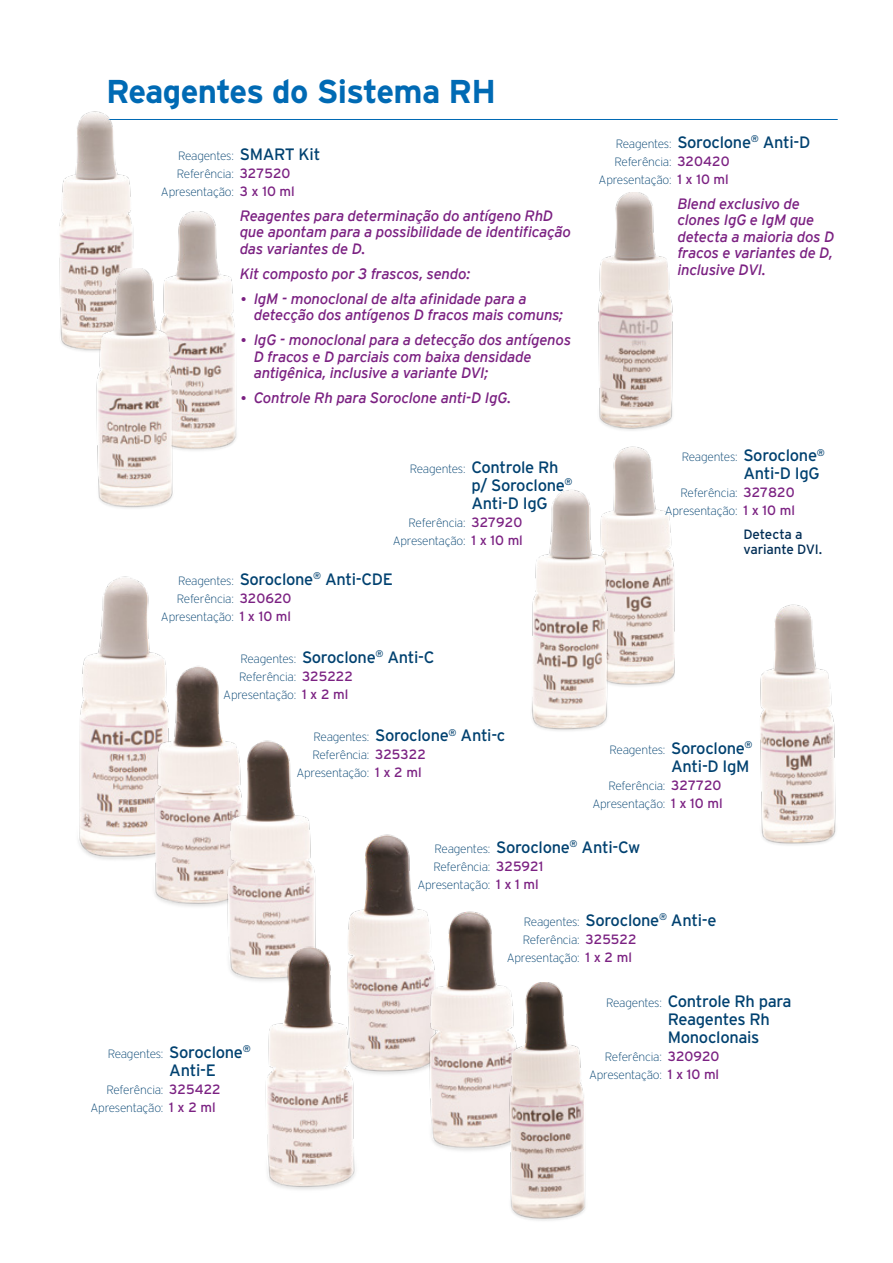
<style>
.page{position:relative;width:893px;height:1263px;background:#fff}
.page>*{position:absolute;margin:0;border:0;box-sizing:border-box;transform-origin:0 0}
.t1{font:700 33px "Interstate";letter-spacing:-.02em;color:#006ab4}
.t2{font:16.5px/18px "Interstate";letter-spacing:-.02em;color:#004170}
.t3{font:italic 15px/16.5px "Interstate";letter-spacing:-.02em;color:#7b2182}
.t4{font:13.5px/15px "Interstate";letter-spacing:-.015em;color:#002d55}
.t5{font:200 12px/18px "Interstate";letter-spacing:-.02em;color:#004170;text-align:right}
.s1{font-weight:400;font-size:16.5px}
.s2{font-weight:400;font-size:13.5px;color:#7b2182}
.s3{font-style:normal;font-size:13.5px}
.s4{font-weight:200;font-size:12px}
</style>
<div class="page">
<hr style="left:106px;top:119px;width:732px;height:1px;background:#006ab4">
<img style="left:78px;top:576px;width:71px;height:284px">
<img style="left:147px;top:615px;width:76px;height:292px">
<img style="left:223px;top:740px;width:93px;height:241px">
<img style="left:260px;top:897px;width:95px;height:293px">
<img style="left:760px;top:604px;width:76px;height:241px">
<img style="left:609px;top:446px;width:66px;height:240px">
<img style="left:531px;top:490px;width:78px;height:241px">
<img style="left:59px;top:112px;width:81px;height:239px">
<img style="left:177px;top:211px;width:60px;height:240px">
<img style="left:87px;top:269px;width:95px;height:239px">
<img style="left:598px;top:193px;width:75px;height:238px">
<img style="left:340px;top:834px;width:86px;height:248px">
<img style="left:426px;top:911px;width:80px;height:240px">
<img style="left:506px;top:982px;width:80px;height:239px">
<h1 class="t1" style="left:106px;top:73px;width:391px">Reagentes do Sistema RH</h1>
<p class="t5" style="left:178px;top:147px;width:144px">Reagentes: <span class="s1">SMART Kit</span></p>
<p class="t5" style="left:177px;top:165px;width:115px">Referência: <span class="s2">327520</span></p>
<p class="t5" style="left:161px;top:183px;width:135px">Apresentação: <span class="s2">3 x 10 ml</span></p>
<p class="t3" style="left:240px;top:207px;width:333px">Reagentes para determinação do antígeno RhD que apontam para a possibilidade de identificação das variantes de D.</p>
<p class="t3" style="left:240px;top:265px;width:232px">Kit composto por 3 frascos, sendo:</p>
<p class="t3" style="left:254px;top:290px;width:311px;text-indent:-13px"><span class="s3">•</span> IgM - monoclonal de alta afinidade para a detecção dos antígenos D fracos mais comuns;</p>
<p class="t3" style="left:254px;top:332px;width:319px;text-indent:-13px"><span class="s3">•</span> IgG - monoclonal para a detecção dos antígenos<br>D fracos e D parciais com baixa densidade antigênica, inclusive a variante DVI;</p>
<p class="t3" style="left:241px;top:390px;width:272px"><span class="s3">•</span> Controle Rh para Soroclone anti-D IgG.</p>
<p class="t5" style="left:410px;top:459px;width:150px">Reagentes: <span class="s1">Controle Rh</span></p>
<h2 class="t2" style="left:471px;top:476px;width:103px">p/ Soroclone<sup>®<br></sup>Anti-D IgG</h2>
<p class="t5" style="left:393px;top:513px;width:132px">Referência: <span class="s2">327920<br></span>Apresentação: <span class="s2">1 x 10 ml</span></p>
<h2 class="t2" style="left:178px;top:570px;width:216px"><span class="s4">Reagentes:</span> Soroclone<sup>®</sup> Anti-CDE</h2>
<p class="t5" style="left:161px;top:590px;width:132px">Referência: <span class="s2">320620<br></span>Apresentação: <span class="s2">1 x 10 ml</span></p>
<h2 class="t2" style="left:240px;top:648px;width:196px"><span class="s4">Reagentes:</span> Soroclone<sup>®</sup> Anti-C</h2>
<p class="t5" style="left:223px;top:667px;width:131px;text-align:left;text-indent:16px">Referência: <span class="s2">325222<br></span>Apresentação: <span class="s2">1 x 2 ml</span></p>
<h2 class="t2" style="left:314px;top:726px;width:193px"><span class="s4">Reagentes:</span> Soroclone<sup>®</sup> Anti-c</h2>
<p class="t5" style="left:296px;top:746px;width:131px;text-align:left;text-indent:16px">Referência: <span class="s2">325322<br></span>Apresentação: <span class="s2">1 x 2 ml</span></p>
<h2 class="t2" style="left:616px;top:133px;width:196px"><span class="s4">Reagentes:</span> Soroclone<sup>®</sup> Anti-D</h2>
<p class="t5" style="left:599px;top:153px;width:132px">Referência: <span class="s2">320420<br></span>Apresentação: <span class="s2">1 x 10 ml</span></p>
<p class="t3" style="left:677px;top:195px;width:158px">Blend exclusivo de clones IgG e IgM que detecta a maioria dos D fracos e variantes de D, inclusive DVI.</p>
<p class="t5" style="left:682px;top:448px;width:145px">Reagentes: <span class="s1">Soroclone</span><sup>®</sup></p>
<h2 class="t2" style="left:743px;top:464px;width:78px">Anti-D IgG</h2>
<p class="t5" style="left:665px;top:484px;width:132px">Referência: <span class="s2">327820<br></span>Apresentação: <span class="s2">1 x 10 ml</span></p>
<p class="t4" style="left:743px;top:526px;width:80px">Detecta a variante DVI.</p>
<p class="t5" style="left:610px;top:741px;width:144px">Reagentes: <span class="s1">Soroclone</span><sup>®</sup></p>
<h2 class="t2" style="left:671px;top:757px;width:80px">Anti-D IgM</h2>
<p class="t5" style="left:592px;top:777px;width:132px">Referência: <span class="s2">327720<br></span>Apresentação: <span class="s2">1 x 10 ml</span></p>
<p class="t5" style="left:108px;top:1044px;width:144px">Reagentes: <span class="s1">Soroclone</span><sup>®</sup></p>
<h2 class="t2" style="left:169px;top:1061px;width:48px">Anti-E</h2>
<p class="t5" style="left:91px;top:1080px;width:132px;text-align:left;text-indent:16px">Referência: <span class="s2">325422<br></span>Apresentação: <span class="s2">1 x 2 ml</span></p>
<h2 class="t2" style="left:435px;top:838px;width:207px"><span class="s4">Reagentes:</span> Soroclone<sup>®</sup> Anti-Cw</h2>
<p class="t5" style="left:417px;top:857px;width:127px;text-align:left;text-indent:16px">Referência: <span class="s2">325921<br></span>Apresentação: <span class="s2">1 x 1 ml</span></p>
<h2 class="t2" style="left:524px;top:911px;width:194px"><span class="s4">Reagentes:</span> Soroclone<sup>®</sup> Anti-e</h2>
<p class="t5" style="left:507px;top:930px;width:131px;text-align:left;text-indent:16px">Referência: <span class="s2">325522<br></span>Apresentação: <span class="s2">1 x 2 ml</span></p>
<h2 class="t2" style="left:668px;top:992px;width:125px;text-indent:-62px"><span class="s4">Reagentes:</span> Controle Rh para<br>Reagentes Rh<br>Monoclonais</h2>
<p class="t5" style="left:589px;top:1047px;width:132px">Referência: <span class="s2">320920<br></span>Apresentação: <span class="s2">1 x 10 ml</span></p>
</div>
